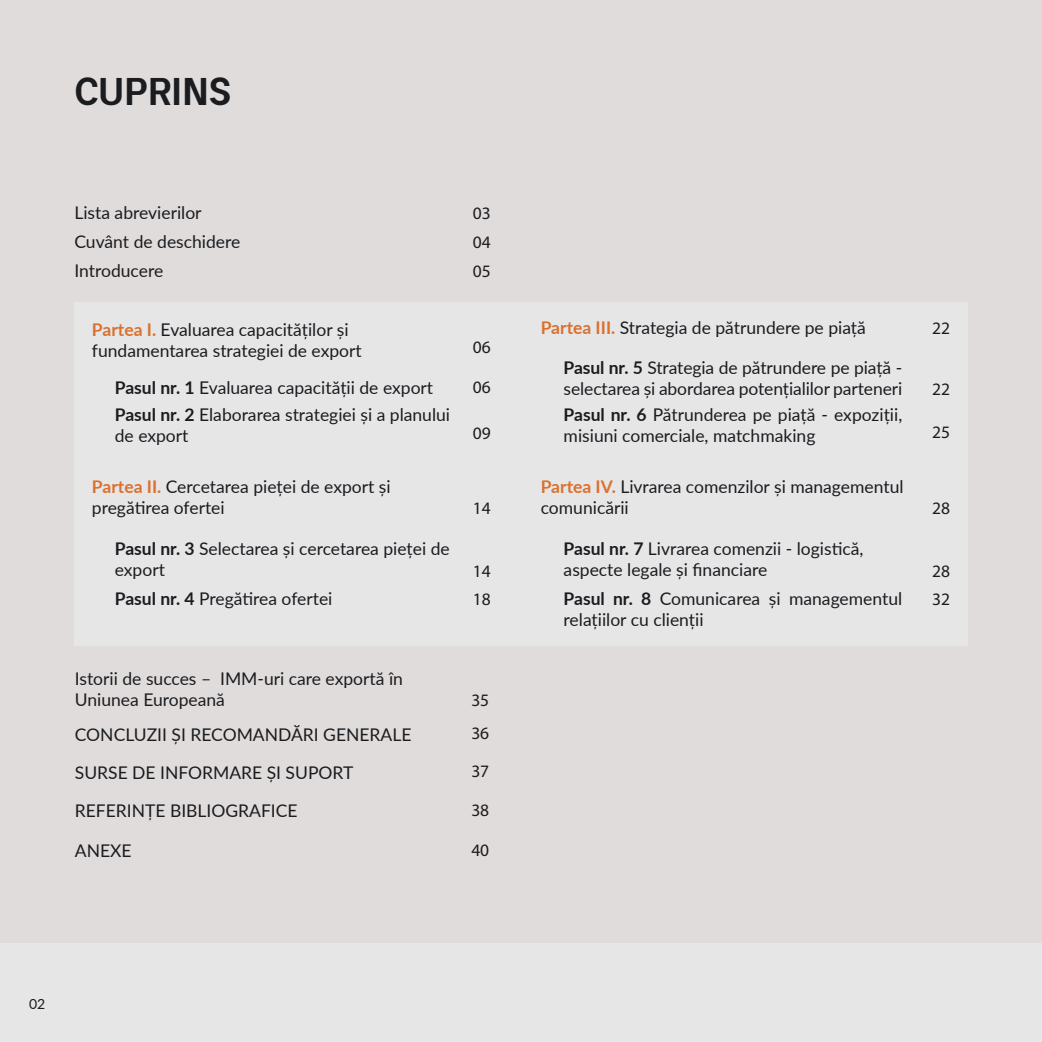
<style>
.page{position:relative;width:1042px;height:1042px;background:#fff}
.page>*{position:absolute;margin:0;border:0;box-sizing:border-box;transform-origin:0 0}
.t1{font:700 40.25px "Platz Grotesk";color:#1b1c20}
.t2{font:17.5px/21px "Lato";color:#1b1c20}
.t3{font:17.5px/28.5px "Myriad Pro";color:#1b1c20}
.t4{font:14px "Lato";color:#1b1c20}
.s1{font-weight:700;color:#da712f}
.s2{font-weight:700}
</style>
<div class="page">
<div style="left:0;top:924px;width:1042px;height:118px;background:#e7e6e7"></div>
<div style="left:0;top:0;width:1042px;height:942px;background:#e0dcdb"></div>
<div style="left:74px;top:302px;width:893px;height:343px;background:#e7e6e7"></div>
<h1 class="t1" style="left:74px;top:65px;width:158px">CUPRINS</h1>
<p class="t2" style="left:74px;top:201px;width:129px">Lista abrevierilor</p>
<p class="t2" style="left:74px;top:226px;width:167px;line-height:29.4px">Cuvânt de deschidere<br>Introducere</p>
<p class="t2" style="left:92px;top:318px;width:271px"><span class="s1">Partea I.</span> Evaluarea capacităților și fundamentarea strategiei de export</p>
<p class="t2" style="left:115px;top:373px;width:337px;line-height:27.7px"><span class="s2">Pasul nr. 1</span> Evaluarea capacității de export<br><span class="s2">Pasul nr. 2</span> Elaborarea strategiei și a planului</p>
<p class="t2" style="left:115px;top:425px;width:75px">de export</p>
<p class="t2" style="left:92px;top:475px;width:300px"><span class="s1">Partea II.</span> Cercetarea pieței de export și pregătirea ofertei</p>
<p class="t2" style="left:115px;top:537px;width:336px"><span class="s2">Pasul nr. 3</span> Selectarea și cercetarea pieței de export</p>
<p class="t2" style="left:115px;top:587px;width:219px"><span class="s2">Pasul nr. 4</span> Pregătirea ofertei</p>
<p class="t3" style="left:473px;top:198px;width:19px;line-height:29.2px">03<br>04</p>
<p class="t3" style="left:473px;top:257px;width:19px">05</p>
<p class="t3" style="left:473px;top:332px;width:19px">06</p>
<p class="t3" style="left:473px;top:372px;width:19px">06</p>
<p class="t3" style="left:473px;top:418px;width:19px">09</p>
<p class="t3" style="left:473px;top:494px;width:19px">14</p>
<p class="t3" style="left:473px;top:556px;width:19px">14<br>18</p>
<p class="t2" style="left:75px;top:667px;width:330px">Istorii de succes – IMM-uri care exportă în<br>Uniunea Europeană</p>
<p class="t2" style="left:75px;top:714px;width:338px;line-height:38.1px">CONCLUZII ȘI RECOMANDĂRI GENERALE<br>SURSE DE INFORMARE ȘI SUPORT<br>REFERINȚE BIBLIOGRAFICE</p>
<p class="t2" style="left:75px;top:839px;width:58px">ANEXE</p>
<p class="t3" style="left:471px;top:684px;width:19px;line-height:32.9px">35<br>36</p>
<p class="t3" style="left:471px;top:752px;width:19px;line-height:38.3px">37<br>38</p>
<p class="t3" style="left:471px;top:835px;width:19px">40</p>
<p class="t2" style="left:541px;top:317px;width:327px"><span class="s1">Partea III.</span> Strategia de pătrundere pe piață</p>
<p class="t2" style="left:564px;top:356px;width:340px"><span class="s2">Pasul nr. 5</span> Strategia de pătrundere pe piață - selectarea și abordarea potențialilor parteneri</p>
<p class="t2" style="left:564px;top:403px;width:340px"><span class="s2">Pasul nr. 6</span> Pătrunderea pe piață - expoziții, misiuni comerciale, matchmaking</p>
<p class="t2" style="left:541px;top:475px;width:364px"><span class="s1">Partea IV.</span> Livrarea comenzilor și managementul comunicării</p>
<p class="t2" style="left:564px;top:537px;width:301px"><span class="s2">Pasul nr. 7</span> Livrarea comenzii - logistică, aspecte legale și financiare</p>
<p class="t2" style="left:564px;top:587px;width:340px"><span class="s2">Pasul nr. 8</span> Comunicarea și managementul relațiilor cu clienții</p>
<p class="t3" style="left:932px;top:314px;width:19px">22</p>
<p class="t3" style="left:932px;top:374px;width:19px">22</p>
<p class="t3" style="left:932px;top:418px;width:19px">25</p>
<p class="t3" style="left:932px;top:494px;width:19px">28</p>
<p class="t3" style="left:932px;top:556px;width:19px">28<br>32</p>
<p class="t4" style="left:29px;top:994px;width:18px">02</p>
</div>
